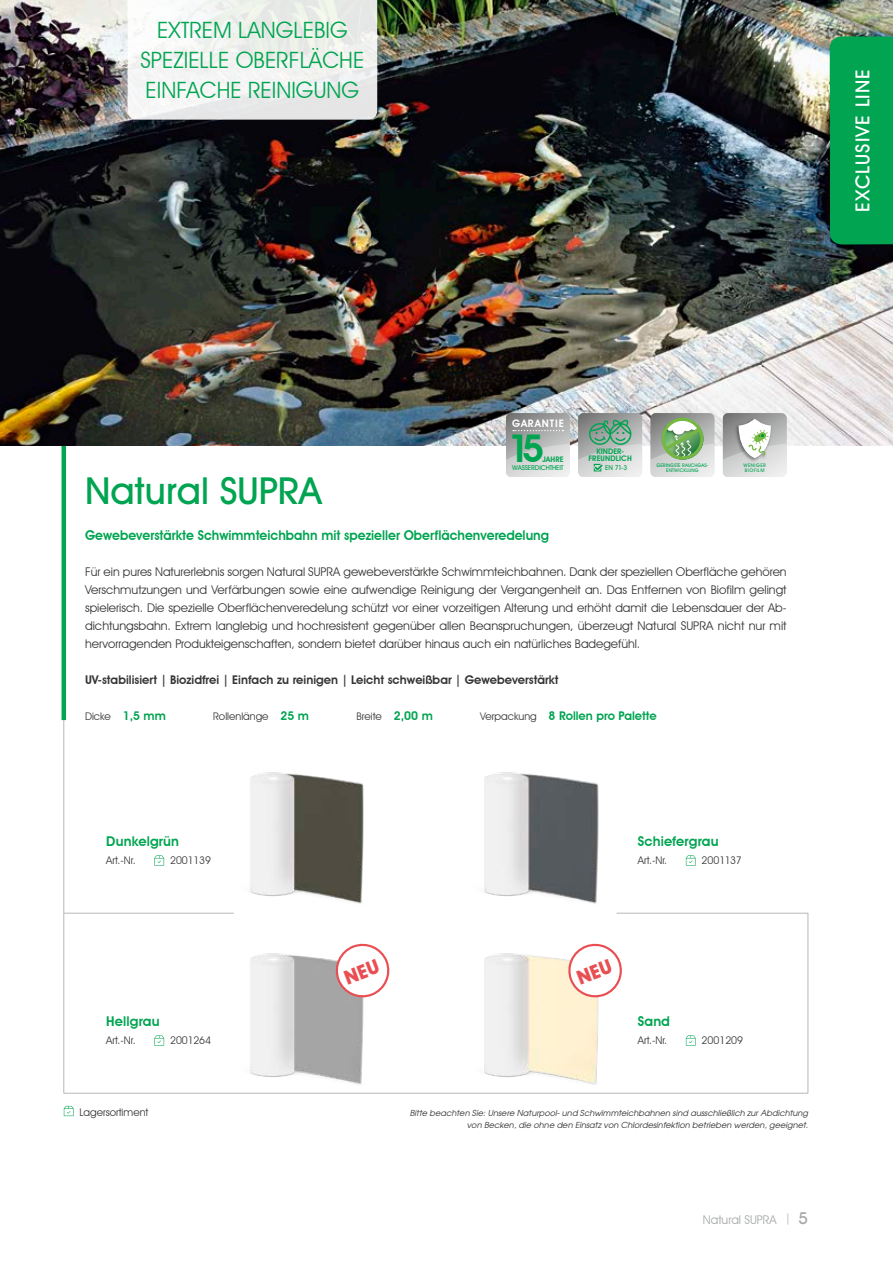
<style>
.page{position:relative;width:893px;height:1263px;background:#fff}
.page>*{position:absolute;margin:0;border:0;box-sizing:border-box;transform-origin:0 0}
.t1{font:600 38.25px "Avant Garde IT Cby BT";color:#00a451}
.t2{font:500 37.5px "Avant Garde IT Cby BT";color:#00a451}
.t3{font:22.5px/30px "Avant Garde IT Cby BT";color:#00a451;text-align:center}
.t4{font:500 19.5px "Avant Garde IT Cby BT";letter-spacing:.055em;color:#fff}
.t5{font:600 13.5px "Avant Garde IT Cby BT";color:#00a451;scale:.96 1}
.t6{font:600 13.5px "Avant Garde IT Cby BT";color:#00a451}
.t7{font:12px/18px "Avant Garde IT Cby BT";color:#353534;text-align:justify}
.t8{font:600 12px "Avant Garde IT Cby BT";color:#353534}
.t9{font:600 12px "Avant Garde IT Cby BT";color:#00a451}
.t10{font:12px "Avant Garde IT Cby BT";color:#a6a8a8}
.t11{font:10.5px "Avant Garde IT Cby BT";color:#353534}
.t12{font:600 10.35px "Avant Garde IT Cby BT";letter-spacing:.09em;color:#fff}
.t13{font:italic 8.25px/12px "Avant Garde";color:#353534;text-align:right}
.t14{font:600 7.65px/6.8px "Avant Garde IT Cby BT";letter-spacing:.01em;color:#00a451;text-align:center}
.t15{font:500 6.75px "Avant Garde IT Cby BT";letter-spacing:-.02em;color:#00a451}
.t16{font:500 4.95px/5.4px "Avant Garde IT Cby BT";color:#00a451;text-align:center}
.t17{font:500 4.95px/5.4px "Avant Garde IT Cby BT";letter-spacing:.08em;color:#00a451}
.s1{font-weight:600;font-size:12px;color:#00a451}
.s2{font-weight:400;font-size:10.5px;color:#353534}
.s3{font-weight:500;font-size:16.5px}
</style>
<div class="page">
<hr style="left:64px;top:629px;width:1px;height:464px;background:#b7b8b8">
<hr style="left:62px;top:407px;width:4px;height:313px;background:#00a451">
<img style="left:0;top:0;width:893px;height:445px">
<div style="left:830px;top:36px;width:63px;height:208px;background:#00a451"></div>
<svg style="left:128px;top:0;width:249px;height:120px"></svg>
<svg style="left:64px;top:1106px;width:10px;height:10px"></svg>
<img style="left:250px;top:772px;width:114px;height:132px">
<img style="left:236px;top:953px;width:143px;height:140px">
<img style="left:484px;top:772px;width:115px;height:132px">
<img style="left:471px;top:953px;width:142px;height:140px">
<svg style="left:686px;top:855px;width:10px;height:11px"></svg>
<svg style="left:686px;top:1035px;width:10px;height:11px"></svg>
<svg style="left:154px;top:855px;width:10px;height:11px"></svg>
<svg style="left:154px;top:1035px;width:10px;height:11px"></svg>
<hr style="left:64px;top:1093px;width:744px;height:1px;background:#b7b8b8">
<svg style="left:723px;top:413px;width:64px;height:64px"></svg>
<svg style="left:651px;top:413px;width:63px;height:64px;background:#acbea7"></svg>
<svg style="left:506px;top:413px;width:64px;height:64px;background:#bbb"></svg>
<svg style="left:578px;top:413px;width:64px;height:64px;background:#aabab2"></svg>
<hr style="left:64px;top:913px;width:170px;height:1px;background:#b7b8b8">
<hr style="left:617px;top:913px;width:191px;height:1px;background:#b7b8b8">
<hr style="left:808px;top:913px;width:1px;height:180px;background:#b7b8b8">
<svg style="left:333px;top:943px;width:57px;height:57px"></svg>
<svg style="left:566px;top:943px;width:56px;height:57px"></svg>
<h3 class="t3" style="left:140px;top:15px;width:225px">EXTREM LANGLEBIG<br>SPEZIELLE OBERFLÄCHE<br>EINFACHE REINIGUNG</h3>
<h3 class="t4" style="left:850px;top:212px;width:144px;rotate:-90deg">EXCLUSIVE LINE</h3>
<p class="t12" style="left:512px;top:417px;width:53px">GARANTIE</p>
<h1 class="t1" style="left:508px;top:425px;width:24px">1</h1>
<p class="t15" style="left:512px;top:463px;width:53px">WASSERDICHTHEIT</p>
<h1 class="t1" style="left:522px;top:425px;width:24px">5</h1>
<p class="t14" style="left:542px;top:456px;width:23px">JAHRE</p>
<p class="t14" style="left:589px;top:448px;width:45px">KINDER-<br>FREUNDLICH</p>
<p class="t15" style="left:605px;top:464px;width:24px">EN 71-3</p>
<p class="t16" style="left:657px;top:463px;width:53px">GERINGSTE RAUCHGAS-<br>ENTWICKLUNG</p>
<p class="t17" style="left:743px;top:463px;width:24px">WENIGER<br>BIOFILM</p>
<h2 class="t2" style="left:85px;top:468px;width:238px">Natural SUPRA</h2>
<p class="t5" style="left:85px;top:527px;width:485px">Gewebeverstärkte Schwimmteichbahn mit spezieller Oberflächenveredelung</p>
<p class="t7" style="left:85px;top:563px;width:703px">Für ein pures Naturerlebnis sorgen Natural SUPRA gewebeverstärkte Schwimmteichbahnen. Dank der speziellen Oberfläche gehören Verschmutzungen und Verfärbungen sowie eine aufwendige Reinigung der Vergangenheit an. Das Entfernen von Biofilm gelingt spielerisch. Die spezielle Oberflächenveredelung schützt vor einer vorzeitigen Alterung und erhöht damit die Lebensdauer der Ab&shy;dichtungsbahn. Extrem langlebig und hochresistent gegenüber allen Beanspruchungen, überzeugt Natural SUPRA nicht nur mit hervorragenden Produkteigenschaften, sondern bietet darüber hinaus auch ein natürliches Badegefühl.</p>
<p class="t8" style="left:85px;top:673px;width:475px">UV-stabilisiert | Biozidfrei | Einfach zu reinigen | Leicht schweißbar | Gewebeverstärkt</p>
<p class="t11" style="left:85px;top:710px;width:82px">Dicke <span class="s1">1,5 mm</span></p>
<p class="t11" style="left:213px;top:710px;width:97px">Rollenlänge <span class="s1">25 m</span></p>
<p class="t11" style="left:356px;top:710px;width:78px">Breite <span class="s1">2,00 m</span></p>
<p class="t9" style="left:480px;top:709px;width:178px"><span class="s2">Verpackung</span> 8 Rollen pro Palette</p>
<p class="t6" style="left:106px;top:833px;width:74px">Dunkelgrün</p>
<p class="t11" style="left:106px;top:854px;width:31px">Art.-Nr.</p>
<p class="t11" style="left:170px;top:854px;width:43px">2001139</p>
<p class="t6" style="left:638px;top:833px;width:82px">Schiefergrau</p>
<p class="t11" style="left:638px;top:854px;width:31px">Art.-Nr.</p>
<p class="t11" style="left:702px;top:854px;width:42px">2001137</p>
<p class="t6" style="left:106px;top:1013px;width:55px">Hellgrau</p>
<p class="t11" style="left:106px;top:1034px;width:31px">Art.-Nr.</p>
<p class="t11" style="left:170px;top:1034px;width:43px">2001264</p>
<p class="t6" style="left:638px;top:1013px;width:34px">Sand</p>
<p class="t11" style="left:638px;top:1034px;width:31px">Art.-Nr.</p>
<p class="t11" style="left:702px;top:1034px;width:43px">2001209</p>
<p class="t11" style="left:80px;top:1106px;width:70px">Lagersortiment</p>
<p class="t13" style="left:410px;top:1107px;width:400px">Bitte beachten Sie: Unsere Naturpool- und Schwimmteichbahnen sind ausschließlich zur Abdichtung von Becken, die ohne den Einsatz von Chlordesinfektion betrieben werden, geeignet.</p>
<p class="t10" style="left:703px;top:1212px;width:107px">Natural SUPRA <sup>|</sup> <span class="s3">5</span></p>
</div>
